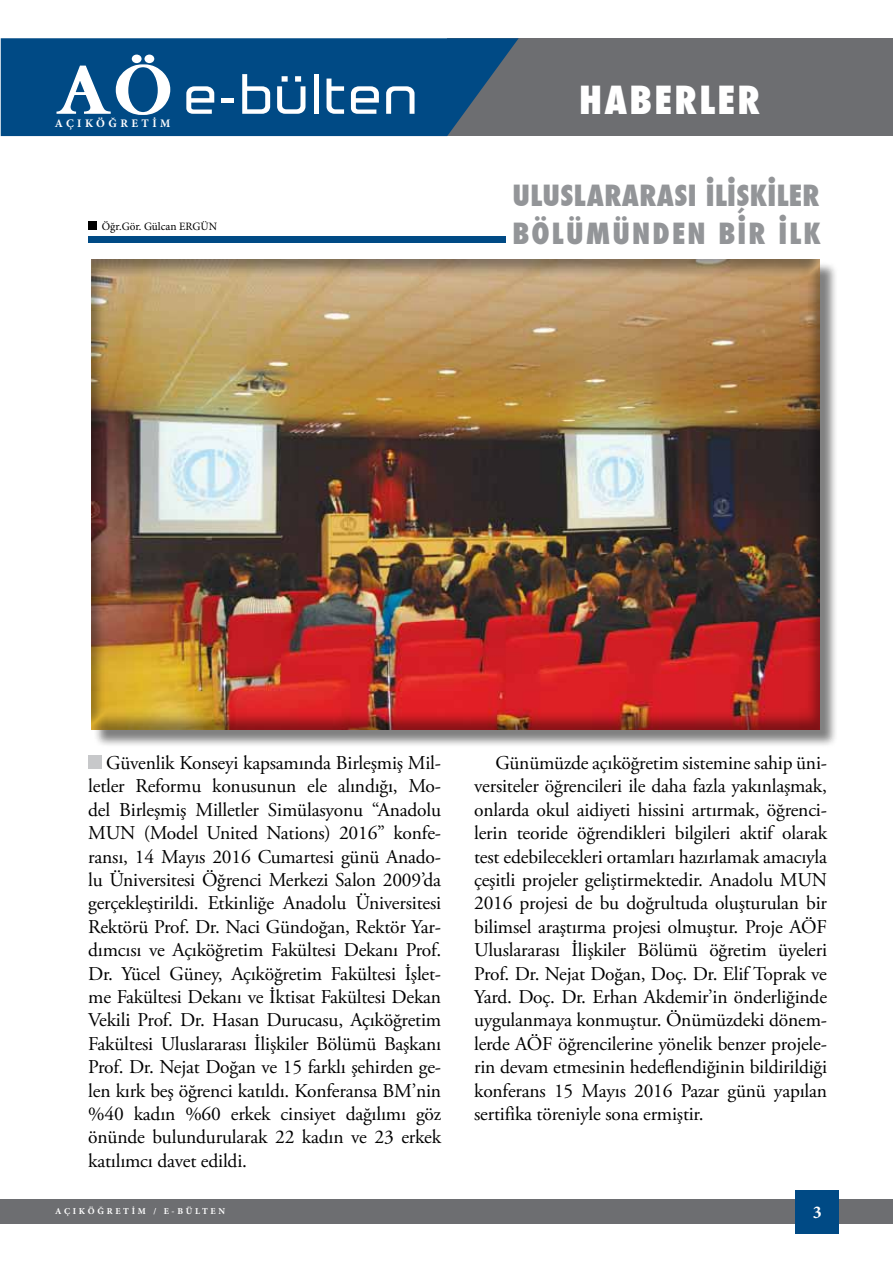
<style>
.page{position:relative;width:893px;height:1263px;background:#fff}
.page>*{position:absolute;margin:0;border:0;box-sizing:border-box;transform-origin:0 0}
.t1{font:800 condensed 37.8px "Futura";letter-spacing:.06em;color:#fff}
.t2{font:800 condensed 28.5px/37.5px "Futura";letter-spacing:.01em;color:#939598}
.t3{font:19.5px/23.4px "Adobe Garamond Pro";letter-spacing:-.01em;color:#000;text-align:justify}
.t4{font:700 18px "Minion Pro";color:#fff}
.t5{font:700 11.55px "Minion Pro";letter-spacing:.3em;color:#fff}
.t6{font:11.25px "Minion Pro";color:#000}
.t7{font:700 9px "Minion Pro";letter-spacing:.3em;color:#fff}
</style>
<div class="page">
<div style="left:1px;top:1199px;width:892px;height:25px;background:#6d6e71"></div>
<div style="left:795px;top:1190px;width:44px;height:43px;background:#004a85"></div>
<div style="left:447px;top:38px;width:446px;height:98px;background:#6d6e71"></div>
<svg style="left:1px;top:38px;width:518px;height:98px;background:#0a4d83"></svg>
<svg style="left:186px;top:86px;width:28px;height:28px"></svg>
<hr style="left:222px;top:98px;width:12px;height:4px;background:#fff">
<svg style="left:242px;top:74px;width:28px;height:40px"></svg>
<svg style="left:277px;top:76px;width:28px;height:38px"></svg>
<div style="left:314px;top:74px;width:5px;height:40px;background:#fff"></div>
<svg style="left:326px;top:79px;width:18px;height:35px"></svg>
<svg style="left:351px;top:86px;width:28px;height:28px"></svg>
<svg style="left:386px;top:86px;width:28px;height:28px"></svg>
<svg style="left:56px;top:64px;width:115px;height:52px"></svg>
<div style="left:132px;top:55px;width:10px;height:8px;background:#fff;border-radius:50%"></div>
<div style="left:144px;top:55px;width:10px;height:8px;background:#fff;border-radius:50%"></div>
<div style="left:88px;top:236px;width:418px;height:7px;background:#004a85"></div>
<div style="left:88px;top:221px;width:9px;height:9px;background:#000"></div>
<div style="left:94px;top:262px;width:744px;height:486px;background:#000;opacity:.5"></div>
<div style="left:86px;top:258px;width:735px;height:472px;background:#000;opacity:.4"></div>
<div style="left:88px;top:756px;width:13px;height:13px;background:#c7c8ca"></div>
<p class="t5" style="left:55px;top:116px;width:117px">AÇIKÖĞRETİM</p>
<p class="t6" style="left:102px;top:218px;width:117px">Öğr.Gör. Gülcan ERGÜN</p>
<h1 class="t1" style="left:579px;top:74px;width:182px">HABERLER</h1>
<h2 class="t2" style="left:512px;top:177px;width:310px">ULUSLARARASI İLİŞKİLER<br>BÖLÜMÜNDEN BİR İLK</h2>
<p class="t3" style="left:88px;top:752px;width:354px;text-indent:18px">Güvenlik Konseyi kapsamında Birleşmiş Mil&shy;letler Reformu konusunun ele alındığı, Mo&shy;del Birleşmiş Milletler Simülasyonu “Anadolu MUN (Model United Nations) 2016” konfe&shy;ransı, 14 Mayıs 2016 Cumartesi günü Anado&shy;lu Üniversitesi Öğrenci Merkezi Salon 2009’da gerçekleştirildi. Etkinliğe Anadolu Üniversitesi Rektörü Prof. Dr. Naci Gündoğan, Rektör Yar&shy;dımcısı ve Açıköğretim Fakültesi Dekanı Prof.<br>Dr. Yücel Güney, Açıköğretim Fakültesi İşlet&shy;me Fakültesi Dekanı ve İktisat Fakültesi Dekan Vekili Prof. Dr. Hasan Durucasu, Açıköğretim Fakültesi Uluslararası İlişkiler Bölümü Başkanı Prof. Dr. Nejat Doğan ve 15 farklı şehirden ge&shy;len kırk beş öğrenci katıldı. Konferansa BM’nin %40 kadın %60 erkek cinsiyet dağılımı göz önünde bulundurularak 22 kadın ve 23 erkek katılımcı davet edildi.</p>
<p class="t3" style="left:474px;top:752px;width:354px;text-indent:21px">Günümüzde açıköğretim sistemine sahip üni&shy;versiteler öğrencileri ile daha fazla yakınlaşmak, onlarda okul aidiyeti hissini artırmak, öğrenci&shy;lerin teoride öğrendikleri bilgileri aktif olarak test edebilecekleri ortamları hazırlamak amacıyla çeşitli projeler geliştirmektedir. Anadolu MUN 2016 projesi de bu doğrultuda oluşturulan bir bilimsel araştırma projesi olmuştur. Proje AÖF Uluslararası İlişkiler Bölümü öğretim üyeleri Prof. Dr. Nejat Doğan, Doç. Dr. Elif Toprak ve Yard. Doç. Dr. Erhan Akdemir’in önderliğinde uygulanmaya konmuştur. Önümüzdeki dönem&shy;lerde AÖF öğrencilerine yönelik benzer projele&shy;rin devam etmesinin hedeflendiğinin bildirildiği konferans 15 Mayıs 2016 Pazar günü yapılan sertifika töreniyle sona ermiştir.</p>
<p class="t7" style="left:55px;top:1204px;width:172px">AÇIKÖĞRETİM / E-BÜLTEN</p>
<p class="t4" style="left:813px;top:1199px;width:10px">3</p>
</div>
